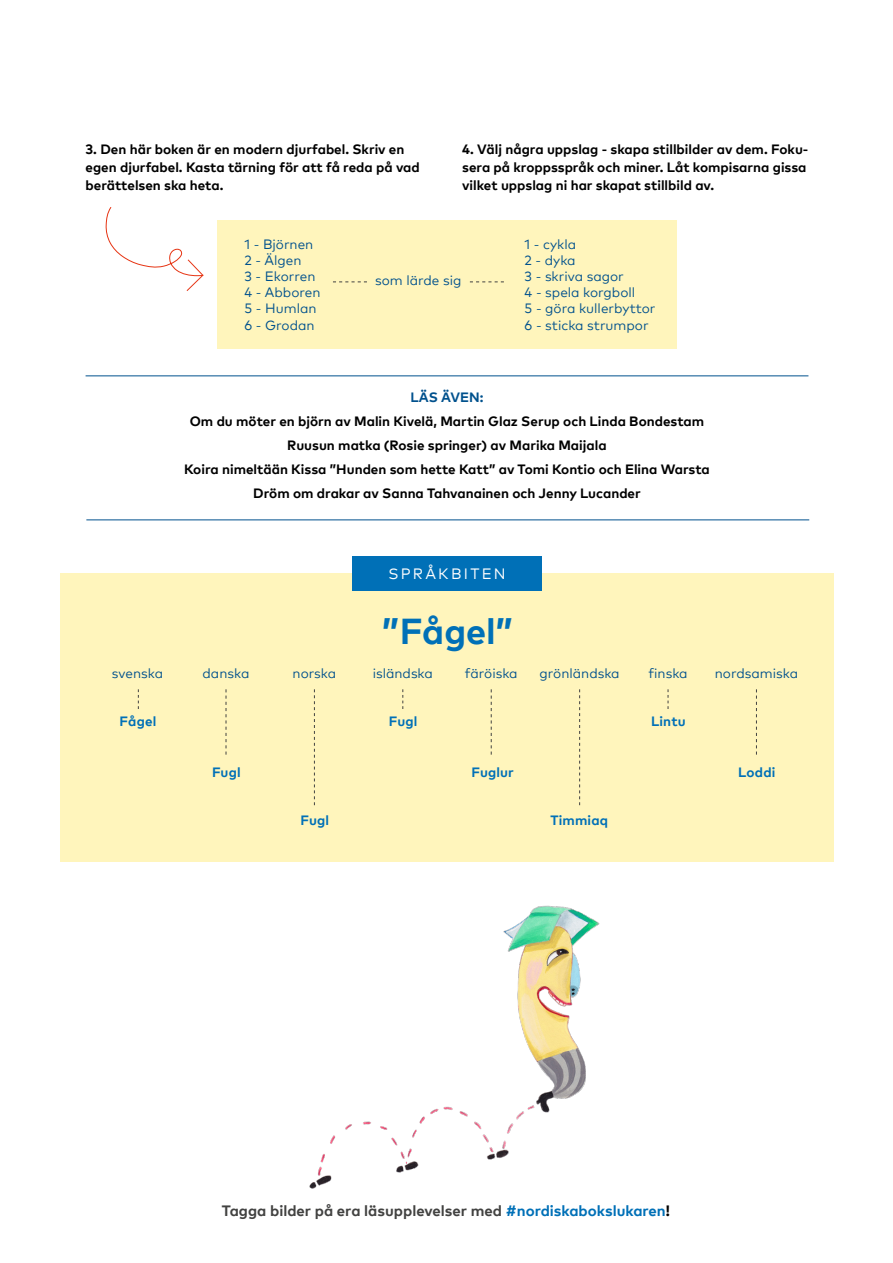
<style>
.page{position:relative;width:893px;height:1263px;background:#fff}
.page>*{position:absolute;margin:0;border:0;box-sizing:border-box;transform-origin:0 0}
.t1{font:700 36px "Mark Pro";color:#0070b7}
.Footer_tagline{font:700 15px "Mark Pro";color:#424241}
.t2{font:15px "Mark Pro";letter-spacing:.15em;color:#fff}
.P_9_12_bold_space{font:700 13.5px/18px "Mark Pro";color:#000}
.P_9_bold_tagline{font:700 13.5px "Mark Pro";color:#000}
.t3{font:13.5px/16.2px "Mark Pro";color:#00518d}
.t4{font:700 13.5px "Mark Pro";letter-spacing:.01em;color:#0070b7}
.P_9_bold_tagline-2{font:700 13.5px "Mark Pro";letter-spacing:.005em;color:#00518d}
.s1{color:#0070b7}
.s2{color:#000}
</style>
<div class="page">
<div style="left:60px;top:573px;width:774px;height:288px;background:#fff5bc"></div>
<div style="left:352px;top:556px;width:190px;height:34px;background:#0070b7"></div>
<svg style="left:138px;top:689px;width:1px;height:20px"></svg>
<svg style="left:402px;top:689px;width:1px;height:20px"></svg>
<svg style="left:668px;top:689px;width:1px;height:20px"></svg>
<svg style="left:226px;top:689px;width:1px;height:66px"></svg>
<svg style="left:491px;top:689px;width:1px;height:66px"></svg>
<svg style="left:756px;top:689px;width:1px;height:66px"></svg>
<svg style="left:314px;top:689px;width:1px;height:116px"></svg>
<svg style="left:579px;top:689px;width:1px;height:116px"></svg>
<hr style="left:86px;top:375px;width:722px;height:1px;background:#00518d">
<hr style="left:86px;top:519px;width:723px;height:1px;background:#00518d">
<img style="left:309px;top:905px;width:291px;height:284px">
<div style="left:217px;top:220px;width:460px;height:129px;background:#fff5bc"></div>
<svg style="left:333px;top:281px;width:34px;height:1px"></svg>
<svg style="left:470px;top:281px;width:34px;height:1px"></svg>
<svg style="left:105px;top:207px;width:99px;height:84px"></svg>
<p class="P_9_12_bold_space" style="left:86px;top:139px;width:336px">3. Den här boken är en modern djurfabel. Skriv en egen djurfabel. Kasta tärning för att få reda på vad berättelsen ska heta.</p>
<p class="P_9_12_bold_space" style="left:462px;top:139px;width:348px">4. Välj några uppslag - skapa stillbilder av dem. Foku&shy;sera på kroppsspråk och miner. Låt kompisarna gissa vilket uppslag ni har skapat stillbild av.</p>
<p class="t3" style="left:244px;top:235px;width:77px">1 - Björnen<br>2 - Älgen<br>3 - Ekorren<br>4 - Abboren<br>5 - Humlan<br>6 - Grodan</p>
<p class="t3" style="left:525px;top:235px;width:132px">1 - cykla<br>2 - dyka<br>3 - skriva sagor<br>4 - spela korgboll<br>5 - göra kullerbyttor<br>6 - sticka strumpor</p>
<p class="t3" style="left:375px;top:271px;width:88px">som lärde sig</p>
<p class="P_9_bold_tagline-2" style="left:411px;top:387px;width:74px">LÄS ÄVEN:</p>
<p class="P_9_bold_tagline" style="left:190px;top:411px;width:516px">Om du möter en björn av Malin Kivelä, Martin Glaz Serup och Linda Bondestam</p>
<p class="P_9_bold_tagline" style="left:287px;top:435px;width:321px">Ruusun matka (Rosie springer) av Marika Maijala</p>
<p class="P_9_bold_tagline" style="left:184px;top:459px;width:527px">Koira nimeltään Kissa ”Hunden som hette Katt” av Tomi Kontio och Elina Warsta</p>
<p class="P_9_bold_tagline" style="left:253px;top:483px;width:389px">Dröm om drakar av Sanna Tahvanainen och Jenny Lucander</p>
<p class="t2" style="left:388px;top:562px;width:119px">SPRÅKBITEN</p>
<h1 class="t1" style="left:382px;top:604px;width:132px">”Fågel”</h1>
<p class="t3" style="left:112px;top:664px;width:53px">svenska</p>
<p class="t3" style="left:203px;top:664px;width:48px">danska</p>
<p class="t3" style="left:293px;top:664px;width:45px">norska</p>
<p class="t3" style="left:373px;top:664px;width:62px">isländska</p>
<p class="t3" style="left:465px;top:664px;width:55px">färöiska</p>
<p class="t3" style="left:540px;top:664px;width:82px">grönländska</p>
<p class="t3" style="left:648px;top:664px;width:41px">finska</p>
<p class="t3" style="left:715px;top:664px;width:85px">nordsamiska</p>
<p class="t4" style="left:120px;top:711px;width:38px">Fågel</p>
<p class="t4" style="left:389px;top:711px;width:30px">Fugl</p>
<p class="t4" style="left:651px;top:711px;width:36px">Lintu</p>
<p class="t4" style="left:212px;top:762px;width:30px">Fugl</p>
<p class="t4" style="left:471px;top:762px;width:44px">Fuglur</p>
<p class="t4" style="left:738px;top:762px;width:39px">Loddi</p>
<p class="t4" style="left:301px;top:810px;width:30px">Fugl</p>
<p class="t4" style="left:550px;top:810px;width:59px">Timmiaq</p>
<p class="Footer_tagline" style="left:222px;top:1199px;width:450px">Tagga bilder på era läsupplevelser med <span class="s1">#nordiskabokslukaren</span><span class="s2">!</span></p>
</div>
